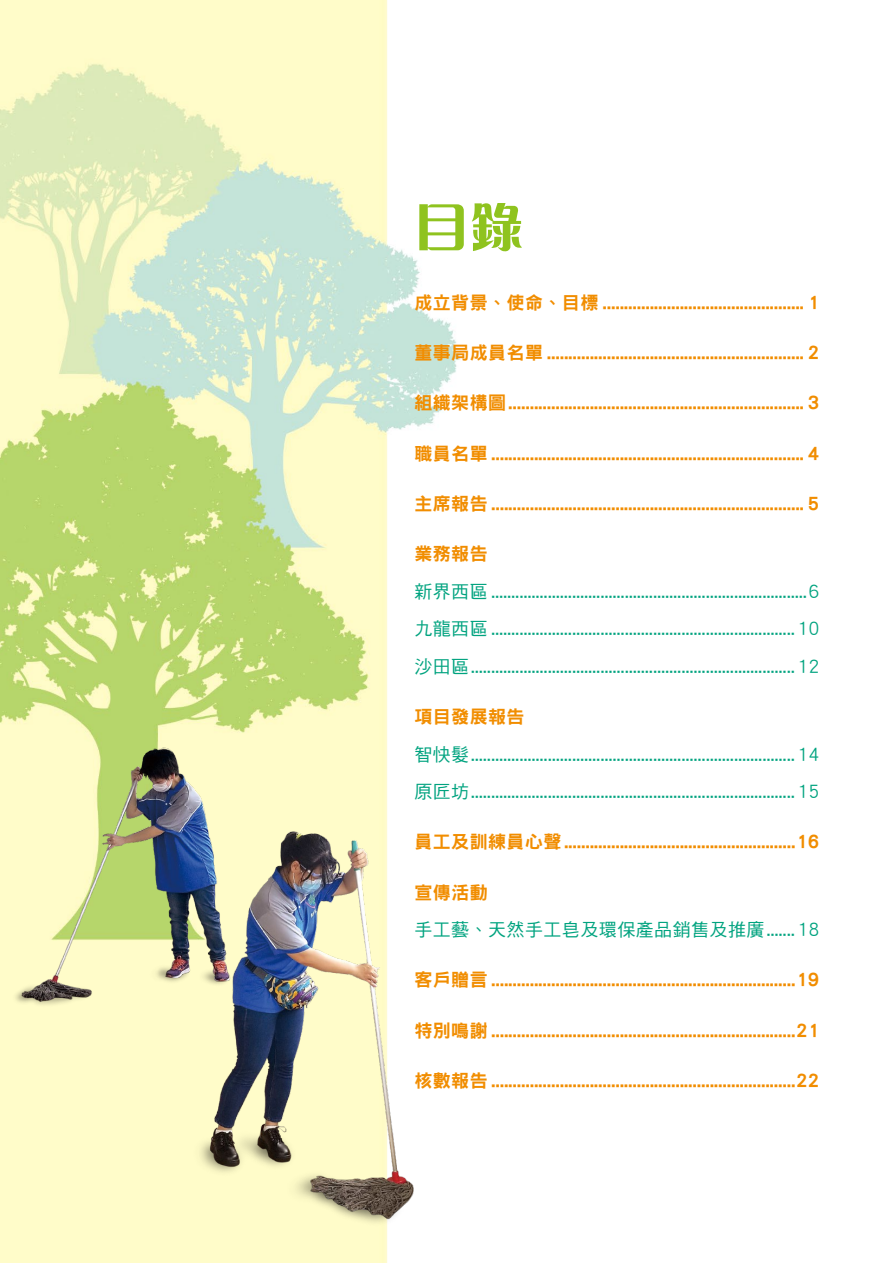
<style>
.page{position:relative;width:893px;height:1263px;background:#fff}
.page>*{position:absolute;margin:0;border:0;box-sizing:border-box;transform-origin:0 0}
.t1{font:800 54px "M Ellan HK";color:#8fc31f}
.t2{font:18px "DF Hei HK W9";letter-spacing:.025em;color:#f18d00}
.t3{font:18px/37.5px "DF Hei HK W5";letter-spacing:.025em;color:#00a37f;text-align:justify}
</style>
<div class="page">
<img style="left:0;top:0;width:460px;height:1263px">
<img style="left:0;top:741px;width:241px;height:270px">
<img style="left:172px;top:822px;width:263px;height:429px">
<h1 class="t1" style="left:414px;top:201px;width:111px">目錄</h1>
<p class="t2" style="left:414px;top:293px;width:406px">成立背景、使命、目標................................................ 1</p>
<p class="t2" style="left:414px;top:343px;width:406px">董事局成員名單............................................................. 2</p>
<p class="t2" style="left:414px;top:393px;width:406px">組織架構圖...................................................................... 3</p>
<p class="t2" style="left:414px;top:443px;width:406px">職員名單.......................................................................... 4</p>
<p class="t2" style="left:414px;top:494px;width:406px">主席報告.......................................................................... 5</p>
<p class="t2" style="left:414px;top:544px;width:75px">業務報告</p>
<p class="t3" style="left:414px;top:572px;width:406px">新界西區...............................................................................6九龍西區............................................................................ 10沙田區................................................................................. 12</p>
<p class="t2" style="left:414px;top:707px;width:112px">項目發展報告</p>
<p class="t3" style="left:414px;top:735px;width:406px">智快髮................................................................................. 14原匠坊................................................................................. 15</p>
<p class="t2" style="left:414px;top:832px;width:406px">員工及訓練員心聲.......................................................16</p>
<p class="t2" style="left:414px;top:882px;width:75px">宣傳活動</p>
<p class="t3" style="left:414px;top:910px;width:406px">手工藝、天然手工皂及環保產品銷售及推廣........ 18</p>
<p class="t2" style="left:414px;top:970px;width:406px">客戶贈言........................................................................19</p>
<p class="t2" style="left:414px;top:1020px;width:406px">特別鳴謝........................................................................21</p>
<p class="t2" style="left:414px;top:1071px;width:406px">核數報告........................................................................22</p>
</div>
